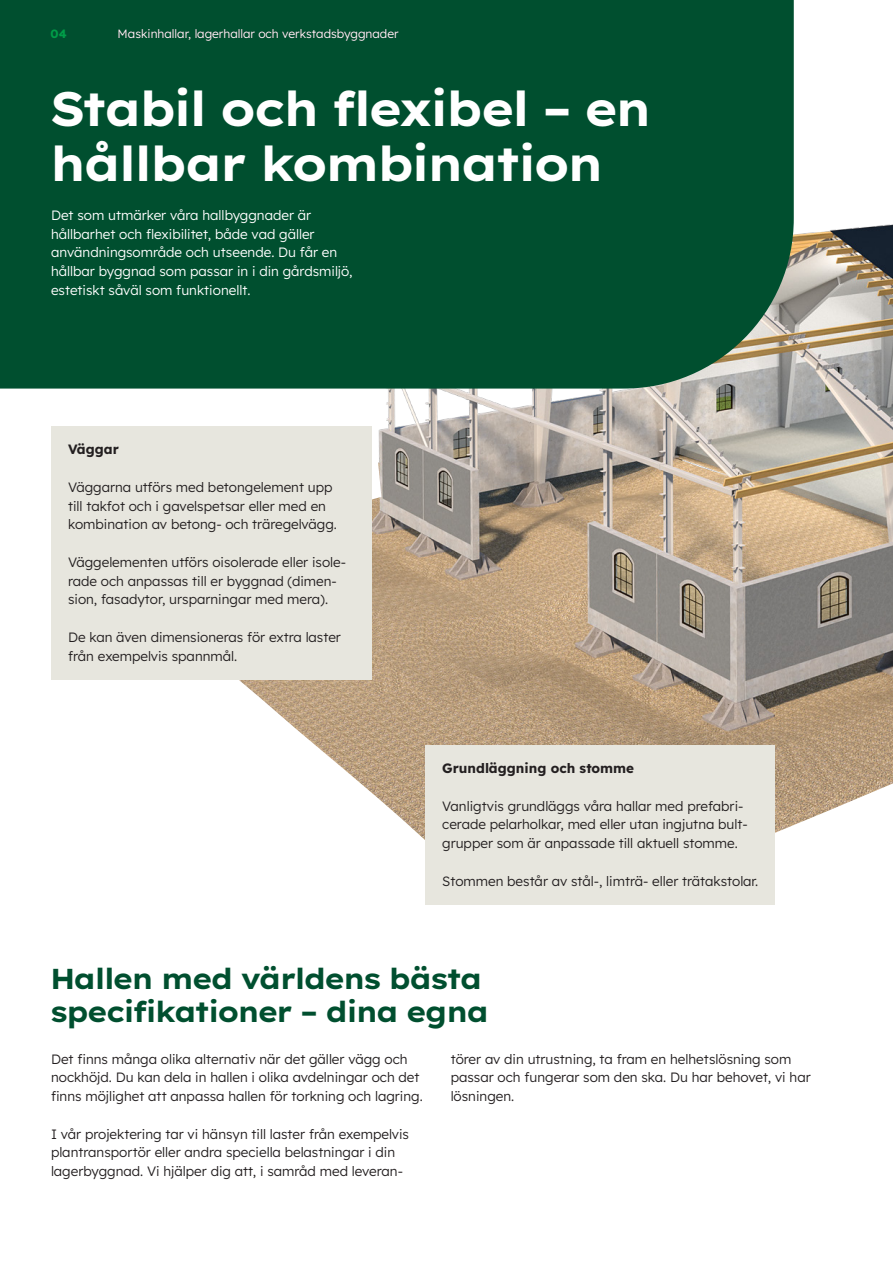
<style>
.page{position:relative;width:893px;height:1263px;background:#fff}
.page>*{position:absolute;margin:0;border:0;box-sizing:border-box;transform-origin:0 0}
.t1{font:700 48px/55.2px "Lexend Exa HM";color:#fff}
.t2{font:700 28.8px/33.2px "Lexend Exa HM";color:#004f2f}
.t3{font:300 13.5px/18.8px "Lexend";color:#231f20}
.t4{font:300 13.5px/18.8px "Lexend";color:#fff}
.t5{font:700 13.5px "Lexend";color:#231f20}
.t6{font:300 12px "Lexend";color:#fff}
.t7{font:700 12px "Lexend";color:#009d48}
</style>
<div class="page">
<img style="left:127px;top:224px;width:766px;height:616px">
<div style="left:0;top:0;width:794px;height:389px;background:#004f2f"></div>
<div style="left:51px;top:426px;width:320px;height:253px;background:#e7e6de"></div>
<div style="left:425px;top:745px;width:350px;height:159px;background:#e7e6de"></div>
<p class="t7" style="left:51px;top:25px;width:18px">04</p>
<p class="t6" style="left:118px;top:25px;width:282px">Maskinhallar, lagerhallar och verkstadsbyggnader</p>
<h1 class="t1" style="left:51px;top:78px;width:601px">Stabil och flexibel – en hållbar kombination</h1>
<p class="t4" style="left:51px;top:205px;width:303px">Det som utmärker våra hallbyggnader är hållbarhet och flexibilitet, både vad gäller användningsområde och utseende. Du får en hållbar byggnad som passar in i din gårdsmiljö, estetiskt såväl som funktionellt.</p>
<p class="t5" style="left:68px;top:440px;width:52px">Väggar</p>
<p class="t3" style="left:68px;top:477px;width:270px">Väggarna utförs med betongelement upp till takfot och i gavelspetsar eller med en kombination av betong- och träregelvägg.</p>
<p class="t3" style="left:68px;top:552px;width:279px">Väggelementen utförs oisolerade eller isole&shy;rade och anpassas till er byggnad (dimen&shy;sion, fasadytor, ursparningar med mera).</p>
<p class="t3" style="left:68px;top:627px;width:274px">De kan även dimensioneras för extra laster från exempelvis spannmål.</p>
<p class="t5" style="left:442px;top:758px;width:193px">Grundläggning och stomme</p>
<p class="t3" style="left:442px;top:795px;width:307px">Vanligtvis grundläggs våra hallar med prefabri&shy;cerade pelarholkar, med eller utan ingjutna bult&shy;grupper som är anpassade till aktuell stomme.</p>
<p class="t3" style="left:442px;top:870px;width:317px">Stommen består av stål-, limträ- eller trätakstolar.</p>
<h2 class="t2" style="left:51px;top:960px;width:439px">Hallen med världens bästa specifikationer – dina egna</h2>
<p class="t3" style="left:51px;top:1049px;width:373px">Det finns många olika alternativ när det gäller vägg och nockhöjd. Du kan dela in hallen i olika avdelningar och det finns möjlighet att anpassa hallen för torkning och lagring.</p>
<p class="t3" style="left:51px;top:1124px;width:359px">I vår projektering tar vi hänsyn till laster från exempelvis plantransportör eller andra speciella belastningar i din lagerbyggnad. Vi hjälper dig att, i samråd med leveran-</p>
<p class="t3" style="left:451px;top:1049px;width:361px">törer av din utrustning, ta fram en helhetslösning som passar och fungerar som den ska. Du har behovet, vi har lösningen.</p>
</div>
